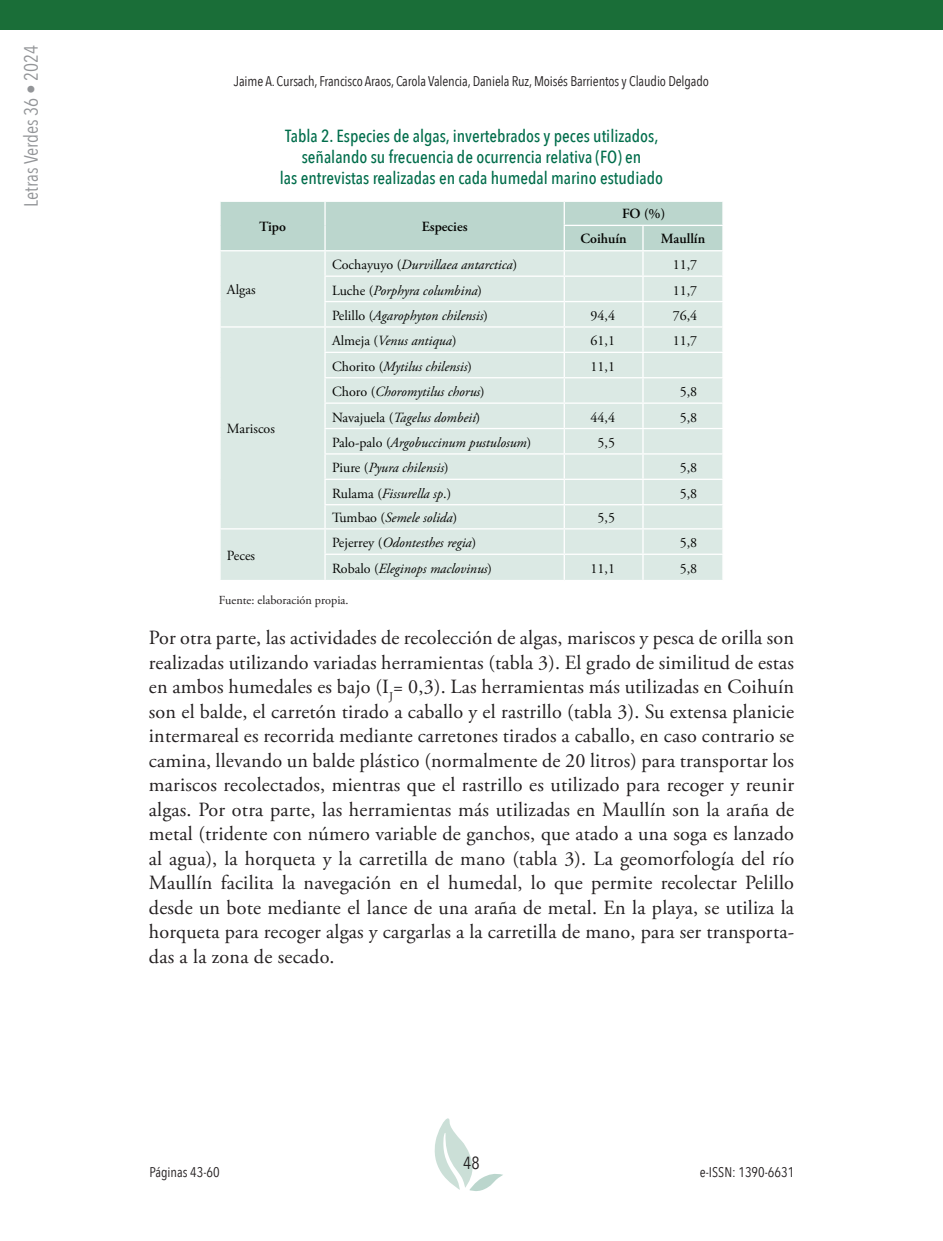
<style>
.page{position:relative;width:943px;height:1241px;background:#fff}
.page>*{position:absolute;margin:0;border:0;box-sizing:border-box;transform-origin:0 0}
.t1{font:20.12px/24.5px "Adobe Garamond Pro";letter-spacing:.01em;color:#231f20;text-align:justify}
.t2{font:19.25px "Avenir Next Condensed";color:#939598}
.t3{font:500 17.5px/21px "Avenir Next Condensed";color:#006d4b;text-align:center}
.t4{font:17.5px "Avenir Next Condensed";color:#231f20}
.t5{font:italic 14px "Adobe Garamond Pro";color:#040503}
.t6{font:14px "Avenir Next Condensed";letter-spacing:-.01em;color:#231f20}
.t7{font:14px "Adobe Garamond Pro";color:#040503}
.t8{font:600 14px/24.8px "Adobe Garamond Pro";color:#040503}
.t9{font:12.25px "Adobe Garamond Pro";color:#231f20}
.s1{font-style:normal}
</style>
<div class="page">
<svg style="left:434px;top:1118px;width:69px;height:73px"></svg>
<div style="left:0;top:0;width:943px;height:30px;background:#1a6e38"></div>
<svg style="left:220px;top:201px;width:503px;height:378px;background:#d8e7e2"></svg>
<p class="t2" style="left:15px;top:207px;width:164px;rotate:-90deg">Letras Verdes 36 • 2024</p>
<p class="t6" style="left:234px;top:69px;width:476px">Jaime A. Cursach, Francisco Araos, Carola Valencia, Daniela Ruz, Moisés Barrientos y Claudio Delgado</p>
<p class="t3" style="left:280px;top:125px;width:384px">Tabla 2. Especies de algas, invertebrados y peces utilizados, señalando su frecuencia de ocurrencia relativa (FO) en<br>las entrevistas realizadas en cada humedal marino estudiado</p>
<p class="t8" style="left:259px;top:214px;width:28px">Tipo</p>
<p class="t8" style="left:422px;top:214px;width:47px">Especies</p>
<p class="t8" style="left:580px;top:202px;width:86px;text-indent:42px">FO (%)<br>Coihuín</p>
<p class="t8" style="left:660px;top:226px;width:46px">Maullín</p>
<p class="t7" style="left:227px;top:281px;width:30px">Algas</p>
<p class="t7" style="left:227px;top:420px;width:49px">Mariscos</p>
<p class="t5" style="left:332px;top:256px;width:187px"><span class="s1">Cochayuyo (</span>Durvillaea antarctica<span class="s1">)</span></p>
<p class="t7" style="left:672px;top:256px;width:26px">11,7</p>
<p class="t5" style="left:332px;top:282px;width:152px"><span class="s1">Luche (</span>Porphyra columbina<span class="s1">)</span></p>
<p class="t7" style="left:672px;top:282px;width:26px">11,7</p>
<p class="t5" style="left:332px;top:307px;width:157px"><span class="s1">Pelillo (</span>Agarophyton chilensis<span class="s1">)</span></p>
<p class="t7" style="left:590px;top:307px;width:26px">94,4</p>
<p class="t7" style="left:672px;top:307px;width:26px">76,4</p>
<p class="t5" style="left:332px;top:332px;width:126px"><span class="s1">Almeja (</span>Venus antiqua<span class="s1">)</span></p>
<p class="t7" style="left:590px;top:332px;width:26px">61,1</p>
<p class="t7" style="left:672px;top:332px;width:26px">11,7</p>
<p class="t5" style="left:332px;top:358px;width:141px"><span class="s1">Chorito (</span>Mytilus chilensis<span class="s1">)</span></p>
<p class="t7" style="left:590px;top:358px;width:26px">11,1</p>
<p class="t5" style="left:332px;top:383px;width:154px"><span class="s1">Choro (</span>Choromytilus chorus<span class="s1">)</span></p>
<p class="t7" style="left:679px;top:383px;width:19px">5,8</p>
<p class="t5" style="left:332px;top:408px;width:150px"><span class="s1">Navajuela (</span>Tagelus dombeií<span class="s1">)</span></p>
<p class="t7" style="left:590px;top:408px;width:26px">44,4</p>
<p class="t7" style="left:679px;top:408px;width:19px">5,8</p>
<p class="t5" style="left:332px;top:434px;width:201px"><span class="s1">Palo-palo (</span>Argobuccinum pustulosum<span class="s1">)</span></p>
<p class="t7" style="left:597px;top:434px;width:19px">5,5</p>
<p class="t5" style="left:332px;top:459px;width:118px"><span class="s1">Piure (</span>Pyura chilensis<span class="s1">)</span></p>
<p class="t7" style="left:679px;top:459px;width:19px">5,8</p>
<p class="t5" style="left:332px;top:484px;width:121px"><span class="s1">Rulama (</span>Fissurella sp<span class="s1">.)</span></p>
<p class="t7" style="left:679px;top:484px;width:19px">5,8</p>
<p class="t5" style="left:332px;top:509px;width:127px"><span class="s1">Tumbao (</span>Semele solida<span class="s1">)</span></p>
<p class="t7" style="left:597px;top:509px;width:19px">5,5</p>
<p class="t5" style="left:332px;top:534px;width:146px"><span class="s1">Pejerrey (</span>Odontesthes regia<span class="s1">)</span></p>
<p class="t7" style="left:679px;top:534px;width:19px">5,8</p>
<p class="t5" style="left:332px;top:560px;width:161px"><span class="s1">Robalo (</span>Eleginops maclovinus<span class="s1">)</span></p>
<p class="t7" style="left:590px;top:560px;width:26px">11,1</p>
<p class="t7" style="left:679px;top:560px;width:19px">5,8</p>
<p class="t9" style="left:219px;top:592px;width:131px">Fuente: elaboración propia.</p>
<p class="t7" style="left:227px;top:547px;width:30px">Peces</p>
<p class="t1" style="left:149px;top:626px;width:646px">Por otra parte, las actividades de recolección de algas, mariscos y pesca de orilla son realizadas utilizando variadas herramientas (tabla 3). El grado de similitud de estas en ambos humedales es bajo (I<sub>J</sub>= 0,3). Las herramientas más utilizadas en Coihuín son el balde, el carretón tirado a caballo y el rastrillo (tabla 3). Su extensa planicie intermareal es recorrida mediante carretones tirados a caballo, en caso contrario se camina, llevando un balde plástico (normalmente de 20 litros) para transportar los mariscos recolectados, mientras que el rastrillo es utilizado para recoger y reunir algas. Por otra parte, las herramientas más utilizadas en Maullín son la araña de metal (tridente con número variable de ganchos, que atado a una soga es lanzado al agua), la horqueta y la carretilla de mano (tabla 3). La geomorfología del río Maullín facilita la navegación en el humedal, lo que permite recolectar Pelillo desde un bote mediante el lance de una araña de metal. En la playa, se utiliza la horqueta para recoger algas y cargarlas a la carretilla de mano, para ser transporta&shy;das a la zona de secado.</p>
<p class="t4" style="left:463px;top:1147px;width:18px">48</p>
<p class="t6" style="left:149px;top:1159px;width:72px">Páginas 43-60</p>
<p class="t6" style="left:700px;top:1159px;width:96px">e-ISSN: 1390-6631</p>
</div>
